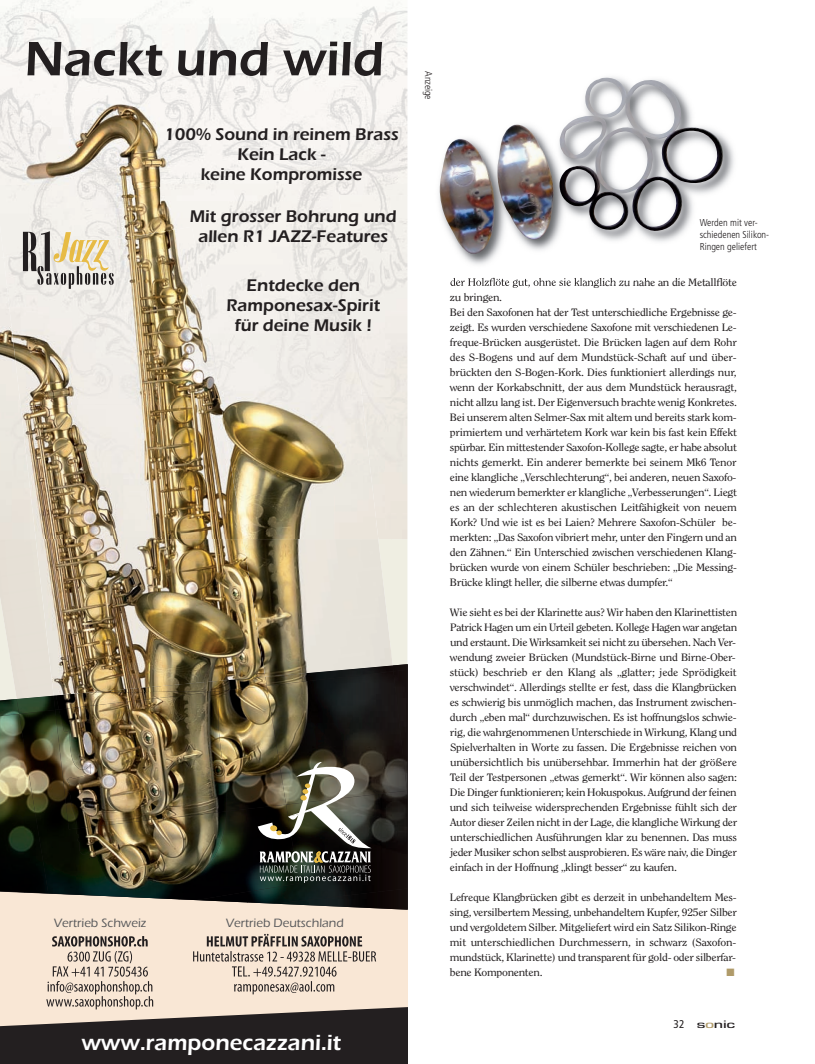
<style>
.page{position:relative;width:815px;height:1064px;background:#fff}
.page>*{position:absolute;margin:0;border:0;box-sizing:border-box;transform-origin:0 0}
.t1{font:600 50.12px "Eras ITC";color:#231f20}
.t2{font:600 22.5px "Eras ITC";color:#fff}
.t3{font:600 17.5px/19.9px "Eras ITC";color:#231f20;text-align:center}
.t4{font:500 12.5px "Eras ITC";color:#57585a}
.t5{font:500 11.25px "Eurostile T";letter-spacing:-.02em;color:#231f20;scale:1.6 1}
.t6{font:10.62px/15px "Clearface Std";letter-spacing:-.025em;color:#231f20;scale:1.1 1}
.t7{font:10.62px "Zapf Dingbats";color:#b09b6a}
.t8{font:300 condensed 10px/12px "Frutiger LT Std";color:#231f20}
.s1{font-family:"Frutiger LT Std";font-weight:400;font-stretch:condensed}
.s2{color:#b09b6a}
</style>
<div class="page">
<img style="left:407px;top:11px;width:327px;height:277px">
<img style="left:450px;top:278px;width:230px;height:8px">
<img style="left:557px;top:77px;width:168px;height:156px">
<div style="left:0;top:910px;width:407px;height:24px;background:#f9e7d5"></div>
<img style="left:0;top:0;width:247px;height:82px">
<img style="left:247px;top:2px;width:160px;height:107px">
<img style="left:0;top:237px;width:1px;height:20px">
<img style="left:335px;top:109px;width:72px;height:86px">
<img style="left:378px;top:195px;width:29px;height:344px">
<div style="left:0;top:662px;width:407px;height:248px;background:#f9e7d5"></div>
<img style="left:0;top:699px;width:17px;height:15px">
<img style="left:393px;top:664px;width:14px;height:6px">
<img style="left:275px;top:891px;width:132px;height:18px">
<svg style="left:0;top:934px;width:407px;height:130px;background:#9c9086"></svg>
<img style="left:382px;top:670px;width:25px;height:221px">
<img style="left:0;top:714px;width:19px;height:178px">
<img style="left:247px;top:804px;width:135px;height:99px">
<img style="left:196px;top:896px;width:52px;height:6px">
<img style="left:265px;top:539px;width:128px;height:126px">
<img style="left:0;top:82px;width:160px;height:155px">
<img style="left:160px;top:63px;width:175px;height:173px">
<img style="left:334px;top:154px;width:44px;height:385px">
<img style="left:1px;top:236px;width:334px;height:43px">
<img style="left:203px;top:279px;width:132px;height:43px">
<img style="left:243px;top:322px;width:92px;height:217px">
<img style="left:265px;top:665px;width:128px;height:12px">
<img style="left:267px;top:671px;width:140px;height:133px">
<img style="left:0;top:539px;width:36px;height:160px">
<img style="left:0;top:257px;width:20px;height:282px">
<img style="left:17px;top:696px;width:37px;height:18px">
<img style="left:19px;top:710px;width:80px;height:185px">
<img style="left:219px;top:829px;width:80px;height:67px">
<img style="left:179px;top:886px;width:40px;height:14px">
<img style="left:99px;top:886px;width:80px;height:13px">
<img style="left:36px;top:539px;width:229px;height:157px">
<img style="left:4px;top:227px;width:199px;height:179px">
<img style="left:203px;top:292px;width:40px;height:247px">
<img style="left:20px;top:405px;width:183px;height:134px">
<img style="left:54px;top:677px;width:213px;height:33px">
<img style="left:55px;top:686px;width:231px;height:143px">
<img style="left:76px;top:828px;width:150px;height:58px">
<img style="left:59px;top:691px;width:168px;height:137px">
<svg style="left:258px;top:762px;width:114px;height:121px;background:#5e5e53"></svg>
<svg style="left:23px;top:231px;width:91px;height:58px;background:#c4bcaa"></svg>
<h1 class="t1" style="left:25px;top:42px;width:361px">Nackt und wild</h1>
<h3 class="t3" style="left:164px;top:127px;width:236px">100% Sound in reinem Brass<br>Kein Lack -<br>keine Kompromisse</h3>
<h3 class="t3" style="left:190px;top:208px;width:208px">Mit grosser Bohrung und allen R1 JAZZ-Features</h3>
<h3 class="t3" style="left:227px;top:277px;width:155px">Entdecke den<br>Ramponesax-Spirit für deine Musik !</h3>
<p class="t4" style="left:54px;top:915px;width:94px">Vertrieb Schweiz</p>
<p class="t4" style="left:226px;top:915px;width:119px">Vertrieb Deutschland</p>
<h2 class="t2" style="left:81px;top:1034px;width:261px">www.ramponecazzani.it</h2>
<p class="t8" style="left:434px;top:71px;width:30px;rotate:90deg">Anzeige</p>
<p class="t8" style="left:700px;top:217px;width:71px">Werden mit ver&shy;schiedenen Silikon-<br>Ringen geliefert</p>
<p class="t6" style="left:450px;top:275px;width:263px">der Holzflöte gut, ohne sie klanglich zu nahe an die Metallflöte zu bringen.<br>Bei den Saxofonen hat der Test unterschiedliche Ergebnisse ge&shy;zeigt. Es wurden verschiedene Saxofone mit verschiedenen Le&shy;freque-Brücken ausgerüstet. Die Brücken lagen auf dem Rohr des S-Bogens und auf dem Mundstück-Schaft auf und über&shy;brückten den S-Bogen-Kork. Dies funktioniert allerdings nur, wenn der Korkabschnitt, der aus dem Mundstück herausragt, nicht allzu lang ist. Der Eigenversuch brachte wenig Konkretes.<br>Bei unserem alten Selmer-Sax mit altem und bereits stark kom&shy;primiertem und verhärtetem Kork war kein bis fast kein Effekt spürbar. Ein mittestender Saxofon-Kollege sagte, er habe absolut nichts gemerkt. Ein anderer bemerkte bei seinem Mk6 Tenor eine klangliche „Verschlechterung“, bei anderen, neuen Saxofo&shy;nen wiederum bemerkter er klangliche „Verbesserungen“. Liegt es an der schlechteren akustischen Leitfähigkeit von neuem Kork? Und wie ist es bei Laien? Mehrere Saxofon-Schüler be&shy;merkten: „Das Saxofon vibriert mehr, unter den Fingern und an den Zähnen.“ Ein Unterschied zwischen verschiedenen Klang&shy;brücken wurde von einem Schüler beschrieben: „Die Messing-Brücke klingt heller, die silberne etwas dumpfer.“</p>
<p class="t6" style="left:450px;top:605px;width:263px">Wie sieht es bei der Klarinette aus? Wir haben den Klarinettisten Patrick Hagen um ein Urteil gebeten. Kollege Hagen war angetan und erstaunt. Die Wirksamkeit sei nicht zu übersehen. Nach Ver&shy;wendung zweier Brücken (Mundstück-Birne und Birne-Ober&shy;stück) beschrieb er den Klang als „glatter; jede Sprödigkeit verschwindet“. Allerdings stellte er fest, dass die Klangbrücken es schwierig bis unmöglich machen, das Instrument zwischen&shy;durch „eben mal“ durchzuwischen. Es ist hoffnungslos schwie&shy;rig, die wahrgenommenen Unterschiede in Wirkung, Klang und Spielverhalten in Worte zu fassen. Die Ergebnisse reichen von unübersichtlich bis unübersehbar. Immerhin hat der größere Teil der Testpersonen „etwas gemerkt“. Wir können also sagen:<br>Die Dinger funktionieren; kein Hokuspokus. Aufgrund der feinen und sich teilweise widersprechenden Ergebnisse fühlt sich der Autor dieser Zeilen nicht in der Lage, die klangliche Wirkung der unterschiedlichen Ausführungen klar zu benennen. Das muss jeder Musiker schon selbst ausprobieren. Es wäre naiv, die Dinger einfach in der Hoffnung „klingt besser“ zu kaufen.</p>
<p class="t6" style="left:450px;top:890px;width:263px;text-align:justify">Lefreque Klangbrücken gibt es derzeit in unbehandeltem Mes&shy;sing, versilbertem Messing, unbehandeltem Kupfer, 925er Silber und vergoldetem Silber. Mitgeliefert wird ein Satz Silikon-Ringe mit unterschiedlichen Durchmessern, in schwarz (Saxofon&shy;mundstück, Klarinette) und transparent für gold- oder silberfar&shy;bene Komponenten.</p>
<p class="t7" style="left:727px;top:966px;width:10px">■</p>
<p class="t5" style="left:674px;top:1017px;width:40px"><span class="s1">32</span> s<span class="s2">o</span>nic</p>
</div>
